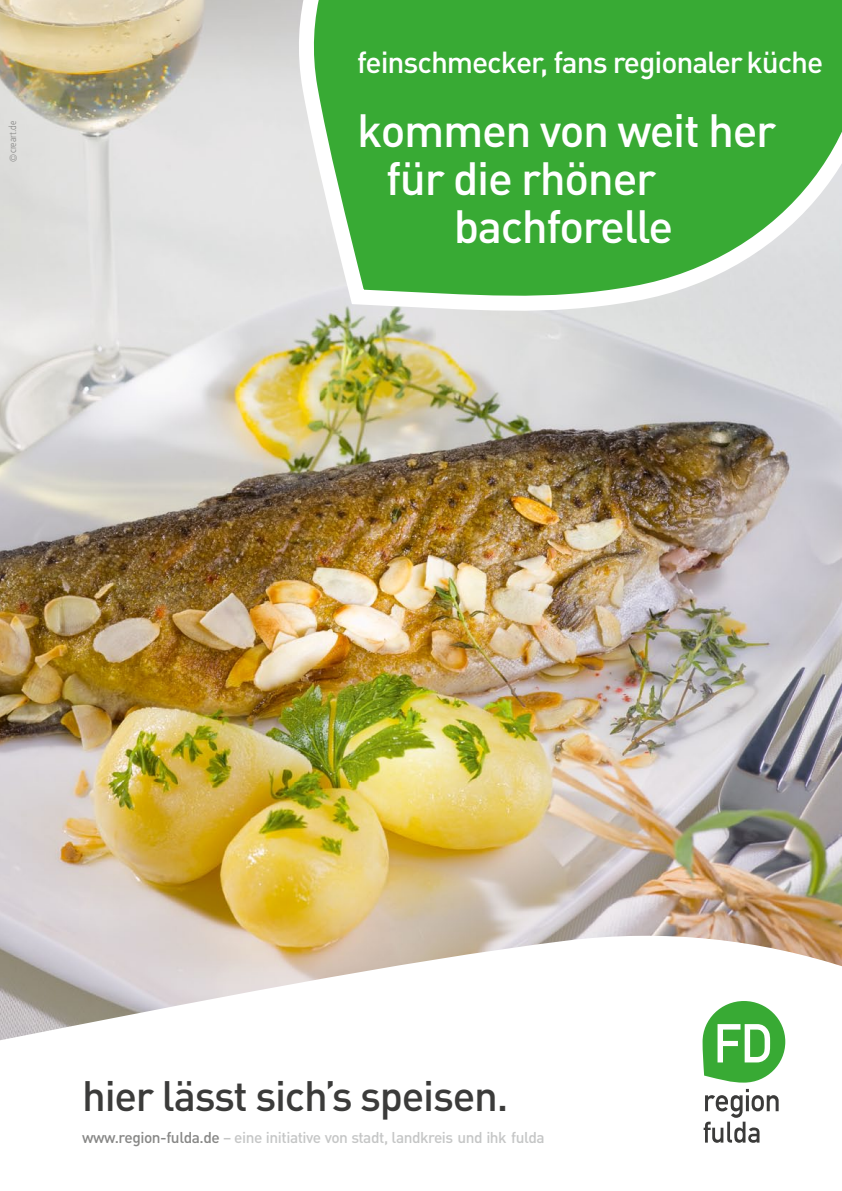
<style>
.page{position:relative;width:842px;height:1191px;background:#fff}
.page>*{position:absolute;margin:0;border:0;box-sizing:border-box;transform-origin:0 0}
.t1{font:500 46px "DIN Pro";letter-spacing:-.03em;color:#fff}
.t2{font:500 42px "DIN Pro";letter-spacing:-.03em;color:#3b3b3a}
.t3{font:500 30px "DIN Pro";letter-spacing:-.035em;color:#fff}
.t4{font:500 15.5px "DIN Pro";letter-spacing:-.03em;color:#c5c6c6}
.t5{font:300 condensed 10px "Frutiger";color:#878786}
.s1{color:#878786}
</style>
<div class="page">
<img style="left:0;top:0;width:842px;height:928px">
<svg style="left:0;top:928px;width:842px;height:215px"></svg>
<svg style="left:268px;top:0;width:574px;height:326px;background:#66b963"></svg>
<svg style="left:702px;top:1001px;width:83px;height:81px"></svg>
<svg style="left:704px;top:1089px;width:75px;height:53px"></svg>
<p class="t5" style="left:7px;top:162px;width:43px;rotate:-90deg">© creart.de</p>
<h3 class="t3" style="left:357px;top:41px;width:468px">feinschmecker, fans regionaler küche</h3>
<h1 class="t1" style="left:357px;top:99px;width:421px">kommen von weit her</h1>
<h1 class="t1" style="left:386px;top:147px;width:271px">für die rhöner</h1>
<h1 class="t1" style="left:454px;top:195px;width:221px">bachforelle</h1>
<h2 class="t2" style="left:82px;top:1067px;width:428px">hier lässt sich’s speisen.</h2>
<p class="t4" style="left:82px;top:1126px;width:464px"><span class="s1">www.region-fulda.de</span> – eine initiative von stadt, landkreis und ihk fulda</p>
</div>
